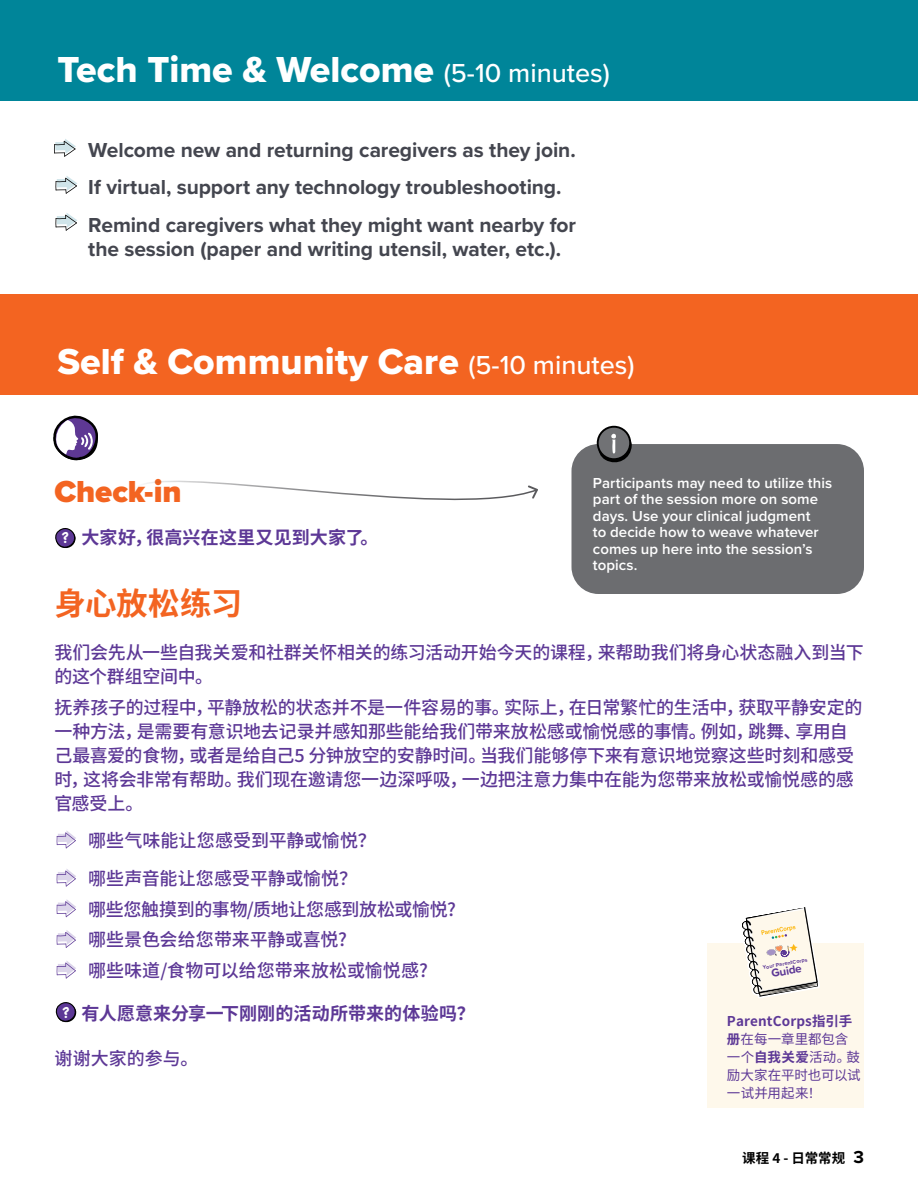
<style>
.page{position:relative;width:918px;height:1188px;background:#fff}
.page>*{position:absolute;margin:0;border:0;box-sizing:border-box;transform-origin:0 0}
.t1{font:37.5px "Proxima Nova Extrabld";color:#fff}
.t2{font:900 31.5px "Proxima Nova";letter-spacing:-.005em;color:#f36421}
.t3{font:700 31.5px "Source Han Sans CN";letter-spacing:-.015em;color:#f36421}
.t4{font:700 21px/24px "Proxima Nova";letter-spacing:-.005em;color:#44464f}
.t5{font:500 18px/24px "Source Han Sans CN";letter-spacing:-.01em;color:#5d3896}
.t6{font:700 18px "Source Han Sans CN";letter-spacing:.005em;color:#5d3896}
.t7{font:600 15px/16.5px "Proxima Nova";letter-spacing:.005em;color:#fff}
.t8{font:700 14.55px "Chalkboard SE";color:#fff}
.t9{font:13.5px/18px "Source Han Sans CN";color:#5d3896}
.t10{font:700 13.5px "Source Han Sans CN";letter-spacing:.005em;color:#000}
.t11{font:700 11.7px "Proxima Soft";color:#5d3896}
.t12{font:700 5.4px "Proxima Soft";color:#5d3896}
.s1{font-family:"Proxima Nova";font-weight:500;font-size:27px}
.s2{font-weight:700}
.s3{font-family:"Proxima Nova";font-size:18px}
</style>
<div class="page">
<div style="left:707px;top:943px;width:157px;height:164px;background:#fef8eb"></div>
<div style="left:572px;top:444px;width:292px;height:150px;background:#6c6d70;border-radius:27px"></div>
<div style="left:0;top:0;width:918px;height:100px;background:#008599"></div>
<svg style="left:54px;top:139px;width:22px;height:18px"></svg>
<svg style="left:55px;top:176px;width:22px;height:18px"></svg>
<svg style="left:55px;top:213px;width:22px;height:18px"></svg>
<div style="left:0;top:294px;width:918px;height:101px;background:#f36421"></div>
<div style="left:597px;top:426px;width:34px;height:34px;border:2px solid #000;border-radius:50%"></div>
<svg style="left:595px;top:428px;width:37px;height:35px"></svg>
<svg style="left:53px;top:416px;width:45px;height:45px"></svg>
<svg style="left:55px;top:528px;width:21px;height:20px"></svg>
<svg style="left:145px;top:480px;width:393px;height:21px"></svg>
<svg style="left:57px;top:830px;width:19px;height:18px"></svg>
<svg style="left:57px;top:869px;width:19px;height:18px"></svg>
<svg style="left:57px;top:899px;width:19px;height:18px"></svg>
<svg style="left:57px;top:930px;width:19px;height:18px"></svg>
<svg style="left:57px;top:961px;width:19px;height:18px"></svg>
<svg style="left:55px;top:1002px;width:21px;height:21px"></svg>
<svg style="left:742px;top:907px;width:78px;height:91px"></svg>
<p class="t1" style="left:57px;top:41px;width:554px">Tech Time &amp; Welcome <span class="s1">(5-10 minutes)</span></p>
<p class="t4" style="left:88px;top:138px;width:489px">Welcome new and returning caregivers as they join.</p>
<p class="t4" style="left:88px;top:175px;width:475px">If virtual, support any technology troubleshooting.</p>
<p class="t4" style="left:88px;top:213px;width:489px">Remind caregivers what they might want nearby for the session (paper and writing utensil, water, etc.).</p>
<p class="t1" style="left:57px;top:334px;width:579px">Self &amp; Community Care <span class="s1">(5-10 minutes)</span></p>
<p class="t2" style="left:54px;top:468px;width:129px">Check-in</p>
<p class="t6" style="left:81px;top:528px;width:299px">大家好，很高兴在这里又见到大家了。</p>
<p class="t8" style="left:62px;top:529px;width:9px">?</p>
<p class="t7" style="left:593px;top:474px;width:241px">Participants may need to utilize this part of the session more on some days. Use your clinical judgment<br>to decide how to weave whatever comes up here into the session’s topics.</p>
<p class="t3" style="left:54px;top:586px;width:189px">身心放松练习</p>
<p class="t5" style="left:54px;top:641px;width:811px">我们会先从一些自我关爱和社群关怀相关的练习活动开始今天的课程，来帮助我们将身心状态融入到当下的这个群组空间中。</p>
<p class="t5" style="left:54px;top:696px;width:809px">抚养孩子的过程中，平静放松的状态并不是一件容易的事。实际上，在日常繁忙的生活中，获取平静安定的一种方法，是需要有意识地去记录并感知那些能给我们带来放松感或愉悦感的事情。例如，跳舞、享用自己最喜爱的食物，或者是给自己5 分钟放空的安静时间。当我们能够停下来有意识地觉察这些时刻和感受时，这将会非常有帮助。我们现在邀请您一边深呼吸，一边把注意力集中在能为您带来放松或愉悦感的感官感受上。</p>
<p class="t5" style="left:88px;top:829px;width:289px">哪些气味能让您感受到平静或愉悦？</p>
<p class="t5" style="left:88px;top:867px;width:270px">哪些声音能让您感受平静或愉悦？</p>
<p class="t5" style="left:88px;top:897px;width:369px">哪些您触摸到的事物/质地让您感到放松或愉悦?</p>
<p class="t5" style="left:88px;top:928px;width:260px">哪些景色会给您带来平静或喜悦?</p>
<p class="t5" style="left:88px;top:959px;width:341px">哪些味道/食物可以给您带来放松或愉悦感?</p>
<p class="t6" style="left:81px;top:1003px;width:395px">有人愿意来分享一下刚刚的活动所带来的体验吗？</p>
<p class="t5" style="left:54px;top:1047px;width:145px">谢谢大家的参与。</p>
<p class="t12" style="left:762px;top:963px;width:47px;rotate:-10deg">Your ParentCorps</p>
<p class="t11" style="left:770px;top:965px;width:32px;rotate:-10deg">Guide</p>
<p class="t9" style="left:727px;top:1012px;width:135px"><span class="s2">ParentCorps指引手册</span>在每一章里都包含一个<span class="s2">自我关爱</span>活动。鼓励大家在平时也可以试一试并用起来！</p>
<p class="t8" style="left:62px;top:1003px;width:9px">?</p>
<p class="t10" style="left:742px;top:1151px;width:123px">课程 4 - 日常常规 <span class="s3">3</span></p>
</div>
